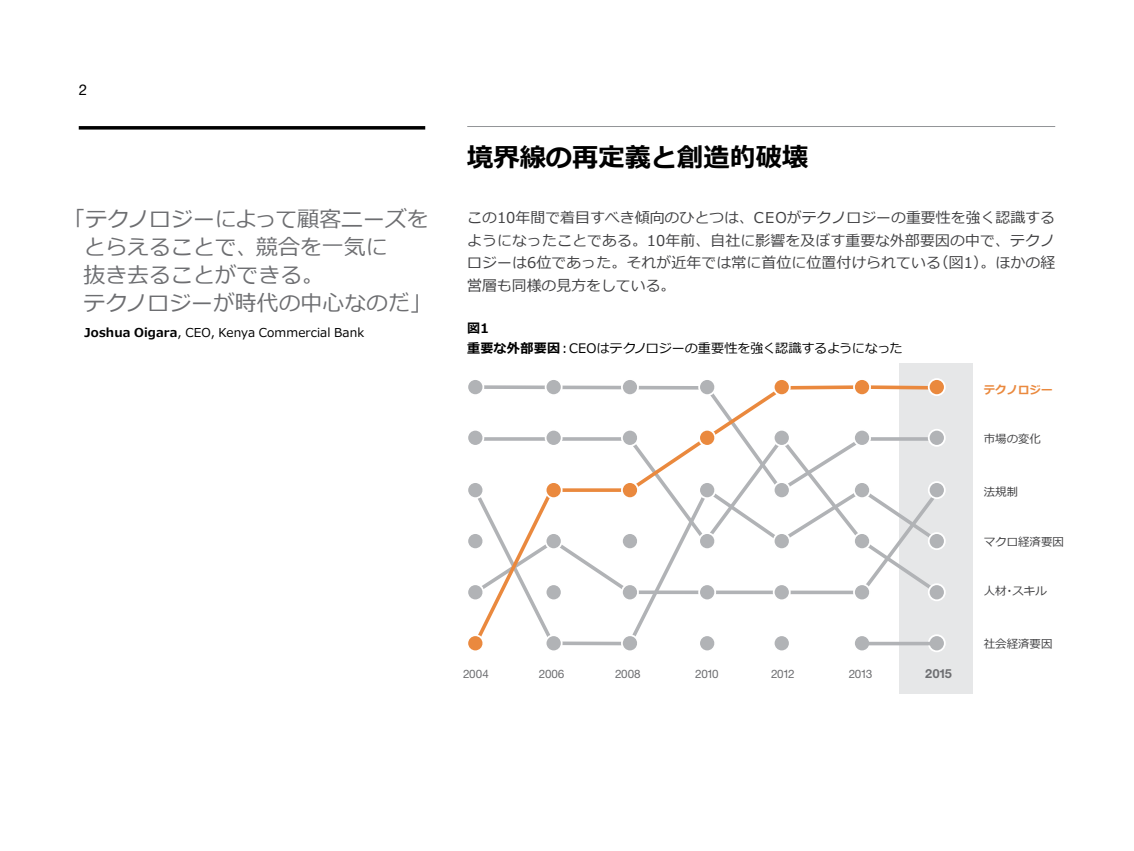
<style>
.page{position:relative;width:1134px;height:851px;background:#fff}
.page>*{position:absolute;margin:0;border:0;box-sizing:border-box;transform-origin:0 0}
.t1{font:700 26.25px "Meiryo";color:#000}
.t2{font:21.88px/28px "Meiryo";color:#6d6e71}
.t3{font:14.88px/22.8px "Meiryo";letter-spacing:.01em;color:#404042;text-align:justify}
.t4{font:14.88px "Helv Neue Romanfor IBM";color:#000}
.t5{font:13.12px/19.2px "Meiryo";letter-spacing:-.005em;color:#000}
.t6{font:12.6px "Helv Neue Boldfor IBM";color:#6d6e71}
.t7{font:12.25px "Meiryo";letter-spacing:.01em;color:#000}
.t8{font:11.55px "Helv Neue Romanfor IBM";color:#6d6e71}
.t9{font:11.38px "Meiryo";color:#404042}
.t10{font:700 11.38px "Meiryo";color:#ea893e}
.s1{font-weight:700}
</style>
<div class="page">
<div style="left:899px;top:363px;width:73px;height:330px;background:#e6e7e8"></div>
<svg style="left:478px;top:385px;width:463px;height:262px"></svg>
<div style="left:698px;top:429px;width:18px;height:17px;background:#ea893e;border:2px solid #fff;border-radius:50%"></div>
<div style="left:928px;top:378px;width:18px;height:18px;background:#ea893e;border:2px solid #fff;border-radius:50%"></div>
<div style="left:853px;top:378px;width:18px;height:18px;background:#ea893e;border:2px solid #fff;border-radius:50%"></div>
<div style="left:773px;top:378px;width:18px;height:18px;background:#ea893e;border:2px solid #fff;border-radius:50%"></div>
<div style="left:466px;top:634px;width:18px;height:18px;background:#ea893e;border:2px solid #fff;border-radius:50%"></div>
<div style="left:545px;top:481px;width:18px;height:18px;background:#ea893e;border:2px solid #fff;border-radius:50%"></div>
<div style="left:621px;top:481px;width:18px;height:18px;background:#ea893e;border:2px solid #fff;border-radius:50%"></div>
<div style="left:466px;top:378px;width:18px;height:18px;background:#b1b3b6;border:2px solid #fff;border-radius:50%"></div>
<div style="left:545px;top:378px;width:18px;height:18px;background:#b1b3b6;border:2px solid #fff;border-radius:50%"></div>
<div style="left:621px;top:378px;width:18px;height:18px;background:#b1b3b6;border:2px solid #fff;border-radius:50%"></div>
<div style="left:698px;top:378px;width:18px;height:18px;background:#b1b3b6;border:2px solid #fff;border-radius:50%"></div>
<div style="left:466px;top:429px;width:18px;height:17px;background:#b1b3b6;border:2px solid #fff;border-radius:50%"></div>
<div style="left:545px;top:429px;width:18px;height:17px;background:#b1b3b6;border:2px solid #fff;border-radius:50%"></div>
<div style="left:621px;top:429px;width:18px;height:17px;background:#b1b3b6;border:2px solid #fff;border-radius:50%"></div>
<div style="left:773px;top:429px;width:18px;height:17px;background:#b1b3b6;border:2px solid #fff;border-radius:50%"></div>
<div style="left:853px;top:429px;width:18px;height:17px;background:#b1b3b6;border:2px solid #fff;border-radius:50%"></div>
<div style="left:928px;top:429px;width:18px;height:17px;background:#b1b3b6;border:2px solid #fff;border-radius:50%"></div>
<div style="left:698px;top:532px;width:18px;height:18px;background:#b1b3b6;border:2px solid #fff;border-radius:50%"></div>
<div style="left:466px;top:532px;width:18px;height:18px;background:#b1b3b6;border:2px solid #fff;border-radius:50%"></div>
<div style="left:545px;top:532px;width:18px;height:18px;background:#b1b3b6;border:2px solid #fff;border-radius:50%"></div>
<div style="left:621px;top:532px;width:18px;height:18px;background:#b1b3b6;border:2px solid #fff;border-radius:50%"></div>
<div style="left:773px;top:532px;width:18px;height:18px;background:#b1b3b6;border:2px solid #fff;border-radius:50%"></div>
<div style="left:853px;top:532px;width:18px;height:18px;background:#b1b3b6;border:2px solid #fff;border-radius:50%"></div>
<div style="left:928px;top:532px;width:18px;height:18px;background:#b1b3b6;border:2px solid #fff;border-radius:50%"></div>
<div style="left:698px;top:583px;width:18px;height:18px;background:#b1b3b6;border:2px solid #fff;border-radius:50%"></div>
<div style="left:466px;top:583px;width:18px;height:18px;background:#b1b3b6;border:2px solid #fff;border-radius:50%"></div>
<div style="left:545px;top:583px;width:18px;height:18px;background:#b1b3b6;border:2px solid #fff;border-radius:50%"></div>
<div style="left:621px;top:583px;width:18px;height:18px;background:#b1b3b6;border:2px solid #fff;border-radius:50%"></div>
<div style="left:773px;top:583px;width:18px;height:18px;background:#b1b3b6;border:2px solid #fff;border-radius:50%"></div>
<div style="left:853px;top:583px;width:18px;height:18px;background:#b1b3b6;border:2px solid #fff;border-radius:50%"></div>
<div style="left:928px;top:583px;width:18px;height:18px;background:#b1b3b6;border:2px solid #fff;border-radius:50%"></div>
<div style="left:698px;top:634px;width:18px;height:18px;background:#b1b3b6;border:2px solid #fff;border-radius:50%"></div>
<div style="left:545px;top:634px;width:18px;height:18px;background:#b1b3b6;border:2px solid #fff;border-radius:50%"></div>
<div style="left:621px;top:634px;width:18px;height:18px;background:#b1b3b6;border:2px solid #fff;border-radius:50%"></div>
<div style="left:773px;top:634px;width:18px;height:18px;background:#b1b3b6;border:2px solid #fff;border-radius:50%"></div>
<div style="left:853px;top:634px;width:18px;height:18px;background:#b1b3b6;border:2px solid #fff;border-radius:50%"></div>
<div style="left:928px;top:634px;width:18px;height:18px;background:#b1b3b6;border:2px solid #fff;border-radius:50%"></div>
<div style="left:698px;top:481px;width:18px;height:18px;background:#b1b3b6;border:2px solid #fff;border-radius:50%"></div>
<div style="left:466px;top:481px;width:18px;height:18px;background:#b1b3b6;border:2px solid #fff;border-radius:50%"></div>
<div style="left:773px;top:481px;width:18px;height:18px;background:#b1b3b6;border:2px solid #fff;border-radius:50%"></div>
<div style="left:853px;top:481px;width:18px;height:18px;background:#b1b3b6;border:2px solid #fff;border-radius:50%"></div>
<div style="left:928px;top:481px;width:18px;height:18px;background:#b1b3b6;border:2px solid #fff;border-radius:50%"></div>
<svg style="left:868px;top:641px;width:63px;height:4px"></svg>
<svg style="left:79px;top:126px;width:346px;height:4px"></svg>
<hr style="left:467px;top:126px;width:588px;height:1px;background:#939598">
<p class="t4" style="left:79px;top:80px;width:9px">2</p>
<h1 class="t1" style="left:467px;top:139px;width:343px">境界線の再定義と創造的破壊</h1>
<h2 class="t2" style="left:83px;top:206px;width:350px;text-indent:-20px">「テクノロジーによって顧客ニーズをとらえることで、競合を一気に<br>抜き去ることができる。<br>テクノロジーが時代の中心なのだ」</h2>
<p class="t7" style="left:85px;top:324px;width:281px"><span class="s1">Joshua Oigara</span>, CEO, Kenya Commercial Bank</p>
<p class="t5" style="left:467px;top:319px;width:437px"><span class="s1">図1<br>重要な外部要因</span>：CEOはテクノロジーの重要性を強く認識するようになった</p>
<p class="t3" style="left:467px;top:207px;width:590px">この10年間で着目すべき傾向のひとつは、CEOがテクノロジーの重要性を強く認識するようになったことである。10年前、自社に影響を及ぼす重要な外部要因の中で、テクノロジーは6位であった。それが近年では常に首位に位置付けられている（図1）。ほかの経営層も同様の見方をしている。</p>
<p class="t10" style="left:984px;top:381px;width:70px">テクノロジー</p>
<p class="t9" style="left:984px;top:431px;width:59px">市場の変化</p>
<p class="t9" style="left:984px;top:483px;width:36px">法規制</p>
<p class="t9" style="left:984px;top:533px;width:82px">マクロ経済要因</p>
<p class="t9" style="left:984px;top:583px;width:64px">人材・スキル</p>
<p class="t8" style="left:463px;top:667px;width:27px">2004</p>
<p class="t8" style="left:539px;top:667px;width:27px">2006</p>
<p class="t8" style="left:615px;top:667px;width:27px">2008</p>
<p class="t8" style="left:695px;top:667px;width:25px">2010</p>
<p class="t8" style="left:771px;top:667px;width:25px">2012</p>
<p class="t8" style="left:849px;top:667px;width:25px">2013</p>
<p class="t6" style="left:925px;top:666px;width:28px">2015</p>
<p class="t9" style="left:984px;top:635px;width:70px">社会経済要因</p>
</div>
